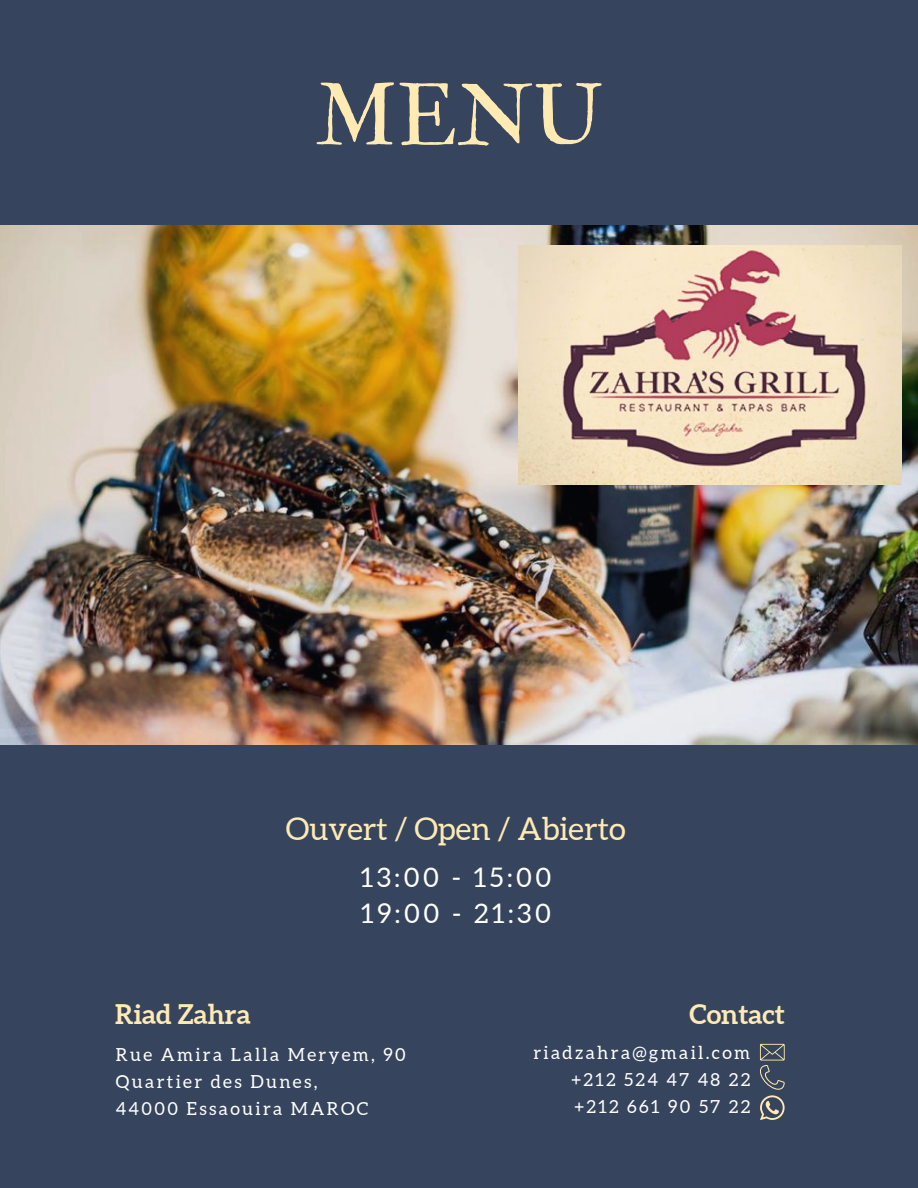
<style>
.page{position:relative;width:918px;height:1188px;background:#36455d}
.page>*{position:absolute;margin:0;border:0;box-sizing:border-box;transform-origin:0 0}
.t1{font:84px "IM FELL Double Pica Roman";color:#ffeab4}
.t2{font:31.5px "Aleo";color:#ffeab4}
.t3{font:27px/36px "Aleo";letter-spacing:.13em;color:#fff}
.t4{font:700 27px "Aleo";color:#ffeab4}
.t5{font:18px/27px "Aleo";letter-spacing:.13em;color:#fff}
</style>
<div class="page">
<img style="left:0;top:225px;width:918px;height:520px">
<svg style="left:519px;top:246px;width:382px;height:238px;background:#ddc3ae"></svg>
<svg style="left:760px;top:1044px;width:25px;height:76px"></svg>
<h1 class="t1" style="left:316px;top:65px;width:289px">MENU</h1>
<h2 class="t2" style="left:286px;top:811px;width:341px">Ouvert / Open / Abierto</h2>
<h3 class="t4" style="left:115px;top:999px;width:137px">Riad Zahra</h3>
<h3 class="t3" style="left:361px;top:859px;width:192px">13:00 - 15:00<br>19:00 - 21:30</h3>
<h3 class="t4" style="left:690px;top:999px;width:97px">Contact</h3>
<p class="t5" style="left:116px;top:1041px;width:292px">Rue Amira Lalla Meryem, 90<br>Quartier des Dunes,<br>44000 Essaouira MAROC</p>
<p class="t5" style="left:572px;top:1039px;width:180px;text-align:justify;text-indent:-38px">riadzahra@gmail.com +212 524 47 48 22 +212 661 90 57 22</p>
</div>
